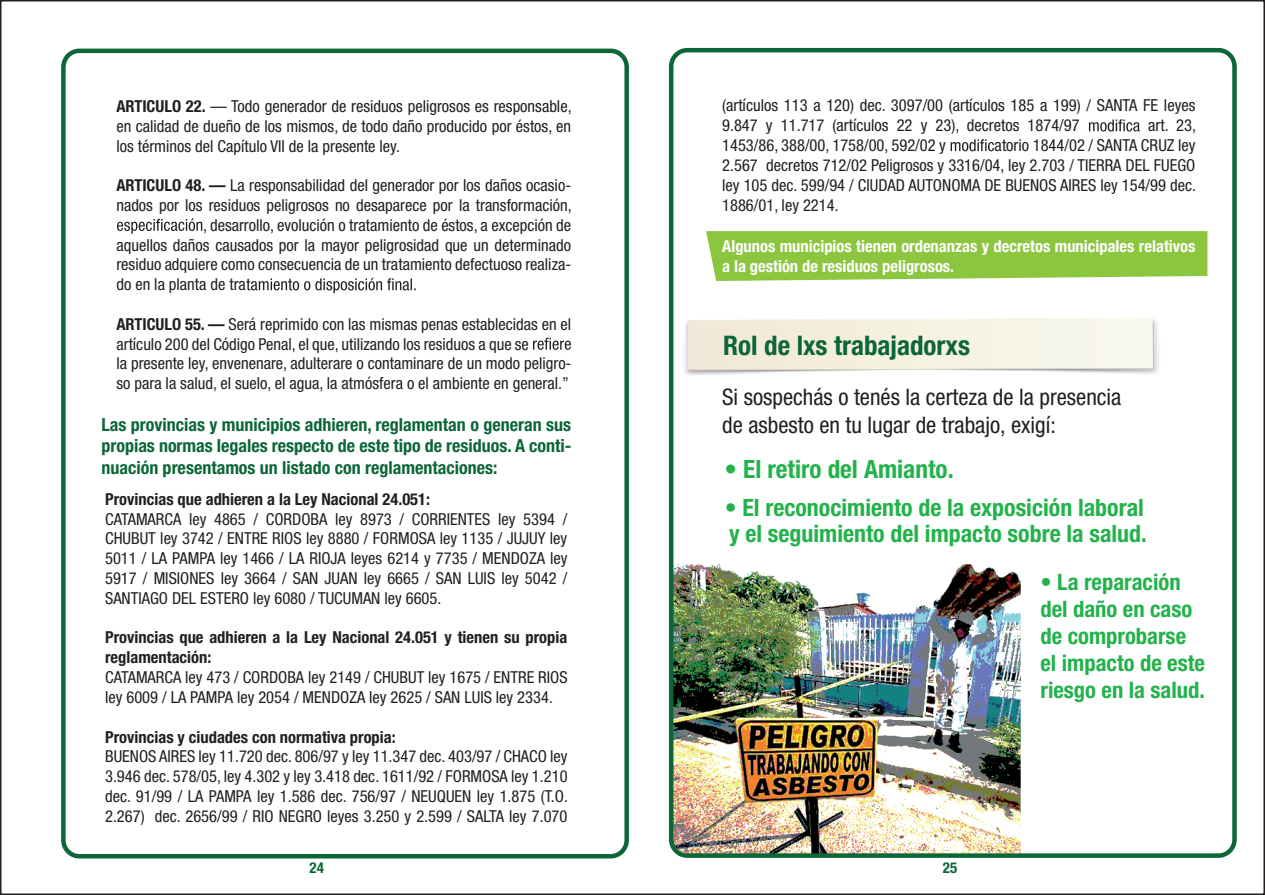
<style>
.page{position:relative;width:1265px;height:895px;background:#fff}
.page>*{position:absolute;margin:0;border:0;box-sizing:border-box;transform-origin:0 0}
.t1{font:700 condensed 27px "Helvetica Neue LT Std";color:#0c6638}
.t2{font:700 condensed 25.2px "Helvetica Neue LT Std";color:#23b24b}
.t3{font:700 condensed 23.85px/26px "Helvetica Neue LT Std";color:#23b24b}
.t4{font:condensed 22.8px/27.5px "Helvetica Neue LT Std";color:#231f20}
.t5{font:700 condensed 22.65px/27.2px "Helvetica Neue LT Std";color:#23b24b}
.t6{font:700 condensed 18px/21.6px "Helvetica Neue LT Std";color:#0c6638;text-align:justify}
.t7{font:condensed 16.5px/19.8px "Helvetica Neue LT Std";color:#231f20;text-align:justify}
.t8{font:700 condensed 16.5px/19.8px "Helvetica Neue LT Std";color:#231f20}
.t9{font:700 condensed 16.5px/19.8px "Helvetica Neue LT Std";color:#fff}
.t10{font:700 condensed 15px "Helvetica Neue LT Std";color:#0c6638}
.s1{font-weight:700}
</style>
<div class="page">
<img style="left:684px;top:318px;width:475px;height:57px">
<svg style="left:706px;top:231px;width:501px;height:50px;background:#92c94a"></svg>
<div style="left:61px;top:49px;width:568px;height:809px;border:4px solid #0c6638;border-radius:16px"></div>
<svg style="left:1088px;top:119px;width:51px;height:12px"></svg>
<svg style="left:950px;top:139px;width:43px;height:12px"></svg>
<svg style="left:117px;top:218px;width:85px;height:16px"></svg>
<svg style="left:246px;top:278px;width:169px;height:15px"></svg>
<svg style="left:533px;top:338px;width:38px;height:12px"></svg>
<img style="left:671px;top:564px;width:349px;height:291px">
<div style="left:669px;top:48px;width:567px;height:809px;border:4px solid #0c6638;border-radius:16px"></div>
<p class="t7" style="left:116px;top:96px;width:457px"><span class="s1">ARTICULO 22.</span> — Todo generador de residuos peligrosos es responsable, en calidad de dueño de los mismos, de todo daño producido por éstos, en los términos del Capítulo VII de la presente ley.</p>
<p class="t7" style="left:116px;top:175px;width:456px"><span class="s1">ARTICULO 48. —</span> La responsabilidad del generador por los daños ocasio-</p>
<p class="t7" style="left:116px;top:195px;width:457px">nados por los residuos peligrosos no desaparece por la transformación,</p>
<p class="t7" style="left:203px;top:215px;width:369px">, desarrollo, evolución o tratamiento de éstos, a excepción de</p>
<p class="t7" style="left:116px;top:235px;width:456px">aquellos daños causados por la mayor peligrosidad que un determinado</p>
<p class="t7" style="left:116px;top:254px;width:456px">residuo adquiere como consecuencia de un tratamiento defectuoso realiza-</p>
<p class="t7" style="left:116px;top:274px;width:131px">do en la planta de tra</p>
<p class="t7" style="left:116px;top:314px;width:456px;text-align:left"><span class="s1">ARTICULO 55. —</span> Será reprimido con las mismas penas establecidas en el artículo 200 del Código Penal, el que, utilizando los residuos a que se<br>la presente ley, envenenare, adulterare o contaminare de un modo peligro&shy;so para la salud, el suelo, el agua, la atmósfera o el ambiente en general.”</p>
<p class="t6" style="left:101px;top:413px;width:471px">Las provincias y municipios adhieren, reglamentan o generan sus propias normas legales respecto de este tipo de residuos. A conti&shy;nuación presentamos un listado con reglamentaciones:</p>
<p class="t8" style="left:105px;top:488px;width:326px">Provincias que adhieren a la Ley Nacional 24.051:</p>
<p class="t7" style="left:105px;top:508px;width:464px">CATAMARCA ley 4865 / CORDOBA ley 8973 / CORRIENTES ley 5394 / CHUBUT ley 3742 / ENTRE RIOS ley 8880 / FORMOSA ley 1135 / JUJUY ley 5011 / LA PAMPA ley 1466 / LA RIOJA leyes 6214 y 7735 / MENDOZA ley 5917 / MISIONES ley 3664 / SAN JUAN ley 6665 / SAN LUIS ley 5042 / SANTIAGO DEL ESTERO ley 6080 / TUCUMAN ley 6605.</p>
<p class="t8" style="left:105px;top:627px;width:464px">Provincias que adhieren a la Ley Nacional 24.051 y tienen su propia reglamentación:</p>
<p class="t7" style="left:105px;top:667px;width:464px">CATAMARCA ley 473 / CORDOBA ley 2149 / CHUBUT ley 1675 / ENTRE RIOS ley 6009 / LA PAMPA ley 2054 / MENDOZA ley 2625 / SAN LUIS ley 2334.</p>
<p class="t8" style="left:105px;top:726px;width:292px">Provincias y ciudades con normativa propia:</p>
<p class="t7" style="left:105px;top:746px;width:464px">BUENOS AIRES ley 11.720 dec. 806/97 y ley 11.347 dec. 403/97 / CHACO ley 3.946 dec. 578/05, ley 4.302 y ley 3.418 dec. 1611/92 / FORMOSA ley 1.210 dec. 91/99 / LA PAMPA ley 1.586 dec. 756/97 / NEUQUEN ley 1.875 (T.O.<br>2.267) dec. 2656/99 / RIO NEGRO leyes 3.250 y 2.599 / SALTA ley 7.070</p>
<p class="t7" style="left:722px;top:96px;width:474px">(artículos 113 a 120) dec. 3097/00 (artículos 185 a 199) / SANTA FE leyes<br>9.847 y 11.717 (artículos 22 y 23), decretos 1874/97</p>
<p class="t7" style="left:1148px;top:115px;width:49px">art. 23,</p>
<p class="t7" style="left:722px;top:135px;width:475px;text-indent:272px">atorio 1844/02 / SANTA CRUZ ley 2.567 decretos 712/02 Peligrosos y 3316/04, ley 2.703 / TIERRA DEL FUEGO ley 105 dec. 599/94 / CIUDAD AUTONOMA DE BUENOS AIRES ley 154/99 dec.<br>1886/01, ley 2214.</p>
<p class="t9" style="left:722px;top:236px;width:475px">Algunos municipios tienen ordenanzas y decretos municipales relativos a la gestión de residuos peligrosos.</p>
<p class="t7" style="left:722px;top:135px;width:225px">1453/86, 388/00, 1758/00, 592/02 y</p>
<h1 class="t1" style="left:723px;top:328px;width:248px">Rol de lxs trabajadorxs</h1>
<h3 class="t4" style="left:722px;top:383px;width:401px">Si sospechás o tenés la certeza de la presencia de asbesto en tu lugar de trabajo, exigí:</h3>
<h2 class="t2" style="left:724px;top:454px;width:231px">• El retiro del Amianto.</h2>
<h3 class="t3" style="left:724px;top:494px;width:424px">• El reconocimiento de la exposición laboral y el seguimiento del impacto sobre la salud.</h3>
<h3 class="t5" style="left:1040px;top:568px;width:166px">• La reparación del daño en caso de comprobarse el impacto de este riesgo en la salud.</h3>
<p class="t10" style="left:309px;top:858px;width:16px">24</p>
<p class="t10" style="left:942px;top:858px;width:16px">25</p>
</div>
